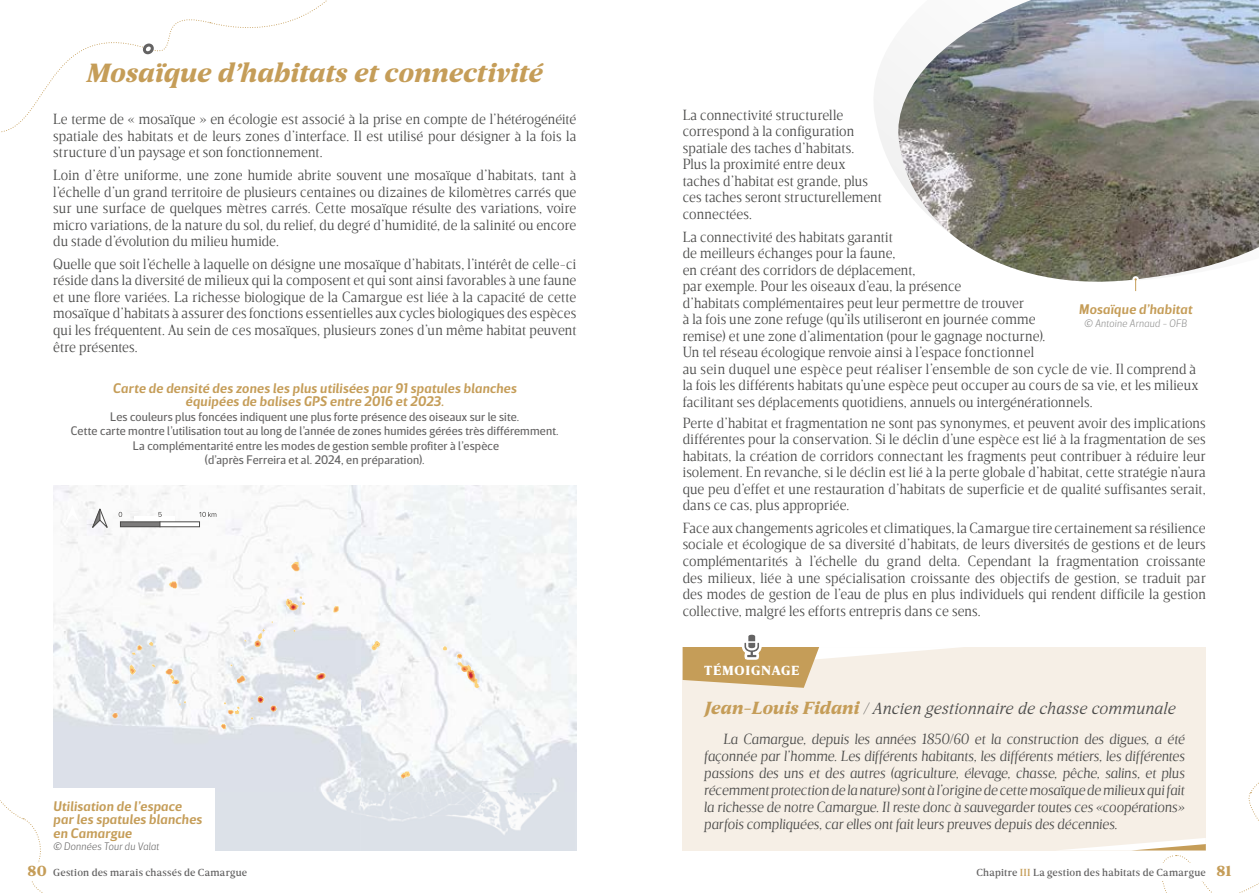
<style>
.page{position:relative;width:1259px;height:893px;background:#fff}
.page>*{position:absolute;margin:0;border:0;box-sizing:border-box;transform-origin:0 0}
.t1{font:italic 900 27px "Breve News";letter-spacing:.02em;color:#c59d58}
.t2{font:italic 300 16.5px "Breve News";letter-spacing:.005em;color:#4a4a49}
.t3{font:300 14.25px/16.5px "Breve Title";letter-spacing:.01em;color:#4a4a49;text-align:justify}
.t4{font:italic 300 14.25px/17.1px "Breve Title";letter-spacing:-.01em;color:#4a4a49;text-align:justify}
.t5{font:italic 600 13.5px/13.5px "Breve Sans Title";letter-spacing:.02em;color:#c59d58}
.t6{font:900 13.5px "Breve News";letter-spacing:.06em;color:#fff}
.t7{font:12px/14.4px "Breve Sans Title";letter-spacing:.01em;color:#646363;text-align:center}
.t8{font:500 10.5px "Breve News";letter-spacing:.02em;color:#646363}
.t9{font:italic 200 10.5px "Breve Sans Title";letter-spacing:.015em;color:#646363}
.t10{font:italic 200 10.5px "Breve Sans Title";letter-spacing:.015em;color:#90908f}
.s1{font-weight:500}
.s2{font-weight:900;font-size:18px;color:#c59d58}
.s3{font-weight:900;font-size:15px;color:#c59d58}
.s4{color:#c59d58}
</style>
<div class="page">
<svg style="left:0;top:800px;width:43px;height:93px"></svg>
<div style="left:21px;top:863px;width:32px;height:17px;background:#fff"></div>
<svg style="left:874px;top:76px;width:263px;height:211px"></svg>
<img style="left:53px;top:485px;width:523px;height:365px">
<img style="left:58px;top:510px;width:476px;height:320px">
<div style="left:134px;top:516px;width:40px;height:5px;background:#fff"></div>
<svg style="left:66px;top:505px;width:13px;height:16px"></svg>
<div style="left:120px;top:522px;width:40px;height:5px;background:#7c7b7b"></div>
<div style="left:160px;top:522px;width:39px;height:5px;background:#fff"></div>
<div style="left:120px;top:522px;width:80px;height:5px;border:1px solid #4b4a49"></div>
<svg style="left:119px;top:512px;width:3px;height:5px"></svg>
<svg style="left:158px;top:512px;width:4px;height:15px"></svg>
<svg style="left:199px;top:512px;width:17px;height:5px"></svg>
<svg style="left:92px;top:509px;width:16px;height:19px"></svg>
<div style="left:49px;top:788px;width:166px;height:67px;background:#fff"></div>
<img style="left:897px;top:0;width:362px;height:283px">
<div style="left:682px;top:647px;width:523px;height:203px;background:#f6efe6"></div>
<svg style="left:1054px;top:775px;width:205px;height:118px"></svg>
<svg style="left:682px;top:634px;width:277px;height:54px"></svg>
<svg style="left:1132px;top:276px;width:6px;height:7px"></svg>
<svg style="left:1134px;top:278px;width:2px;height:13px"></svg>
<svg style="left:1px;top:0;width:326px;height:133px"></svg>
<h1 class="t1" style="left:85px;top:57px;width:457px">Mosaïque d’habitats et connectivité</h1>
<p class="t3" style="left:53px;top:111px;width:524px">Le terme de « mosaïque » en écologie est associé à la prise en compte de l’hétérogénéité spatiale des habitats et de leurs zones d’interface. Il est utilisé pour désigner à la fois la structure d’un paysage et son fonctionnement.</p>
<p class="t3" style="left:53px;top:167px;width:525px">Loin d’être uniforme, une zone humide abrite souvent une mosaïque d’habitats, tant à l’échelle d’un grand territoire de plusieurs centaines ou dizaines de kilomètres carrés que sur une surface de quelques mètres carrés. Cette mosaïque résulte des variations, voire micro variations, de la nature du sol, du relief, du degré d’humidité, de la salinité ou encore du stade d’évolution du milieu humide.</p>
<p class="t3" style="left:53px;top:256px;width:525px">Quelle que soit l’échelle à laquelle on désigne une mosaïque d’habitats, l’intérêt de celle-ci réside dans la diversité de milieux qui la composent et qui sont ainsi favorables à une faune et une flore variées. La richesse biologique de la Camargue est liée à la capacité de cette mosaïque d’habitats à assurer des fonctions essentielles aux cycles biologiques des espèces qui les fréquentent. Au sein de ces mosaïques, plusieurs zones d’un même habitat peuvent être présentes.</p>
<p class="t5" style="left:113px;top:382px;width:405px;text-align:center">Carte de densité des zones les plus utilisées par 91 spatules blanches équipées de balises GPS entre 2016 et 2023.</p>
<p class="t7" style="left:71px;top:410px;width:489px">Les couleurs plus foncées indiquent une plus forte présence des oiseaux sur le site.<br>Cette carte montre l’utilisation tout au long de l’année de zones humides gérées très différemment.<br>La complémentarité entre les modes de gestion semble profiter à l’espèce<br>(d’après Ferreira et al. 2024, en préparation).</p>
<p class="t5" style="left:53px;top:800px;width:150px">Utilisation de l’espace par les spatules blanches en Camargue</p>
<p class="t9" style="left:53px;top:841px;width:107px"><span class="s1">©</span> Données Tour du Valat</p>
<p class="t3" style="left:682px;top:107px;width:200px;text-align:left">La connectivité structurelle correspond à la configuration spatiale des taches d’habitats.<br>Plus la proximité entre deux taches d’habitat est grande, plus ces taches seront structurellement connectées.</p>
<p class="t3" style="left:682px;top:229px;width:517px;text-align:left">La connectivité des habitats garantit<br>de meilleurs échanges pour la faune,<br>en créant des corridors de déplacement,<br>par exemple. Pour les oiseaux d’eau, la présence<br>d’habitats complémentaires peut leur permettre de trouver<br>à la fois une zone refuge (qu’ils utiliseront en journée comme<br>remise) et une zone d’alimentation (pour le gagnage nocturne).<br>Un tel réseau écologique renvoie ainsi à l’espace fonctionnel<br>au sein duquel une espèce peut réaliser l’ensemble de son cycle de vie. Il comprend à la fois les différents habitats qu’une espèce peut occuper au cours de sa vie, et les milieux facilitant ses déplacements quotidiens, annuels ou intergénérationnels.</p>
<p class="t3" style="left:682px;top:414px;width:524px">Perte d’habitat et fragmentation ne sont pas synonymes, et peuvent avoir des implications différentes pour la conservation. Si le déclin d’une espèce est lié à la fragmentation de ses habitats, la création de corridors connectant les fragments peut contribuer à réduire leur isolement. En revanche, si le déclin est lié à la perte globale d’habitat, cette stratégie n’aura que peu d’effet et une restauration d’habitats de superficie et de qualité suffisantes serait, dans ce cas, plus appropriée.</p>
<p class="t3" style="left:682px;top:520px;width:524px">Face aux changements agricoles et climatiques, la Camargue tire certainement sa résilience sociale et écologique de sa diversité d’habitats, de leurs diversités de gestions et de leurs complémentarités à l’échelle du grand delta. Cependant la fragmentation croissante des milieux, liée à une spécialisation croissante des objectifs de gestion, se traduit par des modes de gestion de l’eau de plus en plus individuels qui rendent difficile la gestion collective, malgré les efforts entrepris dans ce sens.</p>
<p class="t5" style="left:1079px;top:303px;width:115px">Mosaïque d’habitat</p>
<p class="t10" style="left:1084px;top:317px;width:104px"><span class="s1">©</span> Antoine Arnaud - OFB</p>
<p class="t6" style="left:704px;top:663px;width:97px">TÉMOIGNAGE</p>
<p class="t2" style="left:704px;top:699px;width:472px"><span class="s2">Jean-Louis Fidani</span> / Ancien gestionnaire de chasse communale</p>
<p class="t4" style="left:704px;top:730px;width:482px;text-indent:19px">La Camargue, depuis les années 1850/60 et la construction des digues, a été façonnée par l’homme. Les différents habitants, les différents métiers, les différentes passions des uns et des autres (agriculture, élevage, chasse, pêche, salins, et plus récemment protection de la nature) sont à l’origine de cette mosaïque de milieux qui fait la richesse de notre Camargue. Il reste donc à sauvegarder toutes ces «coopérations» parfois compliquées, car elles ont fait leurs preuves depuis des décennies.</p>
<p class="t8" style="left:28px;top:866px;width:221px"><span class="s3">80</span> Gestion des marais chassés de Camargue</p>
<p class="t8" style="left:976px;top:866px;width:256px">Chapitre <span class="s4">III</span> La gestion des habitats de Camargue <span class="s3">81</span></p>
</div>
